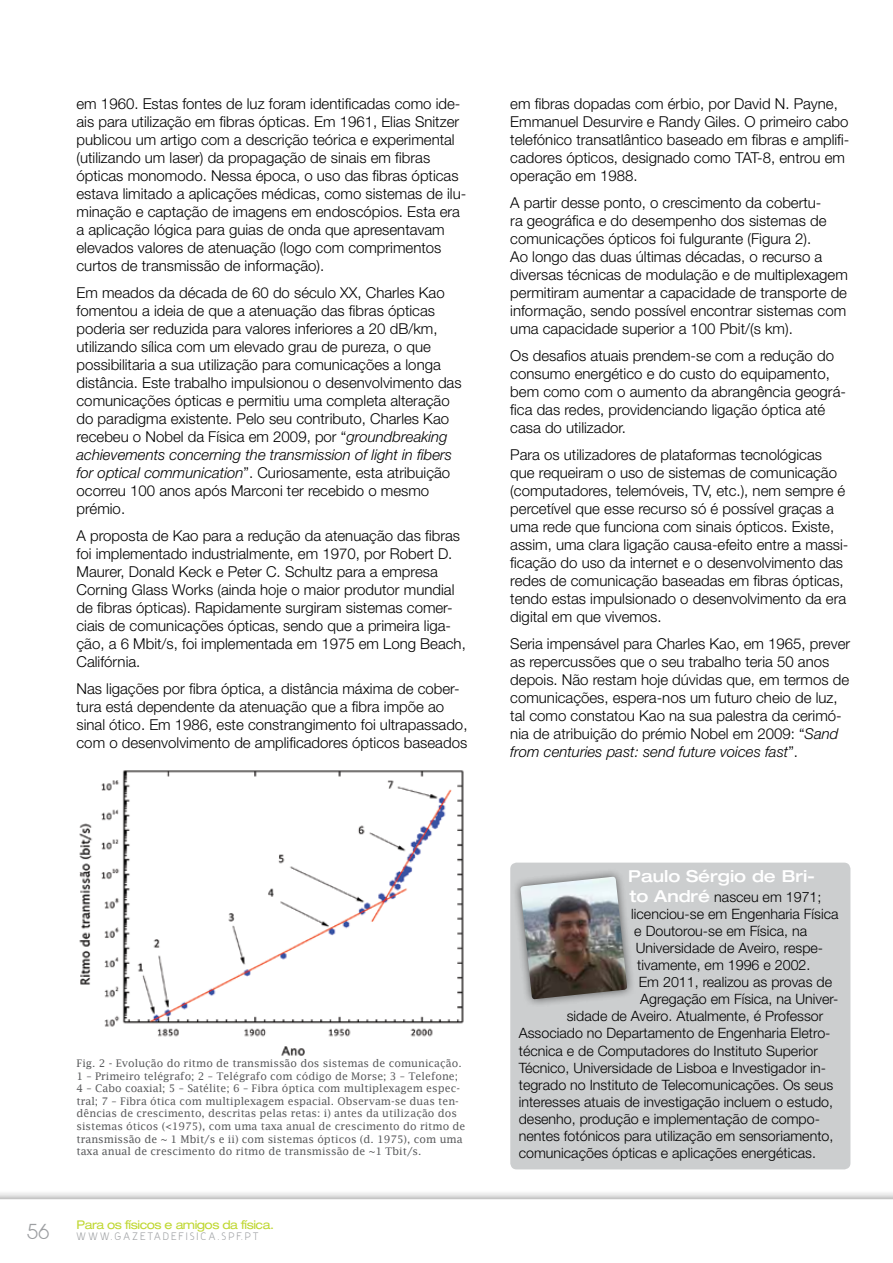
<style>
.page{position:relative;width:893px;height:1263px;background:#fff}
.page>*{position:absolute;margin:0;border:0;box-sizing:border-box;transform-origin:0 0}
.t1{font:18px "Y2 K Neophyte";color:#9d9fa2}
.t2{font:500 expanded 16.5px "Helvetica Neue LT Std";color:#fff}
.t3{font:300 15px/18px "Helvetica Neue LT Std";color:#000}
.t4{font:300 14.25px "Helvetica Neue LT Std";color:#000}
.t5{font:expanded 12px "Helvetica Neue LT Std";letter-spacing:-.04em;color:#bfd730}
.t6{font:10.5px/12.6px "Lucida Fax";color:#58595b}
.t7{font:9px "Y2 K Neophyte";letter-spacing:.28em;color:#9d9fa2}
.s1{font-style:italic}
.s2{font-weight:500;font-stretch:expanded;font-size:16.5px;color:#fff}
</style>
<div class="page">
<div style="left:0;top:1190px;width:893px;height:73px;background:#000;opacity:.45"></div>
<svg style="left:0;top:1199px;width:893px;height:64px"></svg>
<img style="left:79px;top:770px;width:385px;height:286px">
<div style="left:510px;top:863px;width:340px;height:306px;background:#cccecf;border-radius:6px"></div>
<div style="left:512px;top:868px;width:124px;height:140px;background:#000;opacity:.6"></div>
<img style="left:520px;top:877px;width:107px;height:122px">
<p class="t3" style="left:77px;top:94px;width:391px">em 1960. Estas fontes de luz foram identificadas como ide&shy;ais para utilização em fibras ópticas. Em 1961, Elias Snitzer publicou um artigo com a descrição teórica e experimental (utilizando um laser) da propagação de sinais em fibras ópticas monomodo. Nessa época, o uso das fibras ópticas estava limitado a aplicações médicas, como sistemas de ilu&shy;minação e captação de imagens em endoscópios. Esta era a aplicação lógica para guias de onda que apresentavam elevados valores de atenuação (logo com comprimentos curtos de transmissão de informação).</p>
<p class="t3" style="left:77px;top:283px;width:387px">Em meados da década de 60 do século XX, Charles Kao fomentou a ideia de que a atenuação das fibras ópticas poderia ser reduzida para valores inferiores a 20 dB/km, utilizando sílica com um elevado grau de pureza, o que possibilitaria a sua utilização para comunicações a longa distância. Este trabalho impulsionou o desenvolvimento das comunicações ópticas e permitiu uma completa alteração do paradigma existente. Pelo seu contributo, Charles Kao recebeu o Nobel da Física em 2009, por “<span class="s1">groundbreaking achievements concerning the transmission of light in fibers for optical communication</span>”. Curiosamente, esta atribuição ocorreu 100 anos após Marconi ter recebido o mesmo prémio.</p>
<p class="t3" style="left:77px;top:526px;width:391px">A proposta de Kao para a redução da atenuação das fibras foi implementado industrialmente, em 1970, por Robert D.<br>Maurer, Donald Keck e Peter C. Schultz para a empresa Corning Glass Works (ainda hoje o maior produtor mundial de fibras ópticas). Rapidamente surgiram sistemas comer&shy;ciais de comunicações ópticas, sendo que a primeira liga&shy;ção, a 6 Mbit/s, foi implementada em 1975 em Long Beach, Califórnia.</p>
<p class="t3" style="left:77px;top:679px;width:392px">Nas ligações por fibra óptica, a distância máxima de cober&shy;tura está dependente da atenuação que a fibra impõe ao sinal ótico. Em 1986, este constrangimento foi ultrapassado, com o desenvolvimento de amplificadores ópticos baseados</p>
<p class="t3" style="left:510px;top:94px;width:341px">em fibras dopadas com érbio, por David N. Payne, Emmanuel Desurvire e Randy Giles. O primeiro cabo telefónico transatlântico baseado em fibras e amplifi&shy;cadores ópticos, designado como TAT-8, entrou em operação em 1988.</p>
<p class="t3" style="left:510px;top:193px;width:339px">A partir desse ponto, o crescimento da cobertu-<br>ra geográfica e do desempenho dos sistemas de comunicações ópticos foi fulgurante (Figura 2).<br>Ao longo das duas últimas décadas, o recurso a diversas técnicas de modulação e de multiplexagem permitiram aumentar a capacidade de transporte de informação, sendo possível encontrar sistemas com uma capacidade superior a 100 Pbit/(s km).</p>
<p class="t3" style="left:510px;top:346px;width:337px">Os desafios atuais prendem-se com a redução do consumo energético e do custo do equipamento, bem como com o aumento da abrangência geográ&shy;fica das redes, providenciando ligação óptica até casa do utilizador.</p>
<p class="t3" style="left:510px;top:445px;width:340px">Para os utilizadores de plataformas tecnológicas que requeiram o uso de sistemas de comunicação (computadores, telemóveis, TV, etc.), nem sempre é percetível que esse recurso só é possível graças a uma rede que funciona com sinais ópticos. Existe, assim, uma clara ligação causa-efeito entre a massi&shy;ficação do uso da internet e o desenvolvimento das redes de comunicação baseadas em fibras ópticas, tendo estas impulsionado o desenvolvimento da era digital em que vivemos.</p>
<p class="t3" style="left:510px;top:634px;width:341px">Seria impensável para Charles Kao, em 1965, prever as repercussões que o seu trabalho teria 50 anos depois. Não restam hoje dúvidas que, em termos de comunicações, espera-nos um futuro cheio de luz, tal como constatou Kao na sua palestra da cerimó&shy;nia de atribuição do prémio Nobel em 2009: “<span class="s1">Sand from centuries past: send future voices fast</span>”.</p>
<p class="t6" style="left:77px;top:1057px;width:390px">Fig. 2 - Evolução do ritmo de transmissão dos sistemas de comunicação.<br>1 – Primeiro telégrafo; 2 – Telégrafo com código de Morse; 3 – Telefone; 4 – Cabo coaxial; 5 – Satélite; 6 – Fibra óptica com multiplexagem espec&shy;tral; 7 – Fibra ótica com multiplexagem espacial. Observam-se duas ten&shy;dências de crescimento, descritas pelas retas: i) antes da utilização dos sistemas óticos (&lt;1975), com uma taxa anual de crescimento do ritmo de transmissão de ~ 1 Mbit/s e ii) com sistemas ópticos (d. 1975), com uma taxa anual de crescimento do ritmo de transmissão de ~1 Tbit/s.</p>
<p class="t5" style="left:77px;top:1217px;width:199px">Para os físicos e amigos da física.</p>
<p class="t1" style="left:27px;top:1219px;width:24px">56</p>
<p class="t7" style="left:77px;top:1230px;width:183px">WWW.GAZETADEFISICA.SPF.PT</p>
<p class="t2" style="left:628px;top:866px;width:188px">Paulo Sérgio de Bri-</p>
<p class="t4" style="left:630px;top:888px;width:193px"><span class="s2">to André</span> nasceu em 1971;</p>
<p class="t4" style="left:631px;top:905px;width:209px">licenciou-se em Engenharia Física</p>
<p class="t4" style="left:634px;top:922px;width:174px">e Doutorou-se em Física, na</p>
<p class="t4" style="left:636px;top:939px;width:189px">Universidade de Aveiro, respe-</p>
<p class="t4" style="left:637px;top:956px;width:175px">tivamente, em 1996 e 2002.</p>
<p class="t4" style="left:639px;top:973px;width:195px">Em 2011, realizou as provas de</p>
<p class="t4" style="left:640px;top:990px;width:200px">Agregação em Física, na Univer-</p>
<p class="t4" style="left:567px;top:1007px;width:258px">sidade de Aveiro. Atualmente, é Professor</p>
<p class="t4" style="left:519px;top:1025px;width:313px">Associado no Departamento de Engenharia Eletro-</p>
<p class="t4" style="left:519px;top:1042px;width:301px">técnica e de Computadores do Instituto Superior</p>
<p class="t4" style="left:519px;top:1059px;width:309px">Técnico, Universidade de Lisboa e Investigador in-</p>
<p class="t4" style="left:519px;top:1076px;width:316px">tegrado no Instituto de Telecomunicações. Os seus</p>
<p class="t4" style="left:519px;top:1093px;width:316px">interesses atuais de investigação incluem o estudo,</p>
<p class="t4" style="left:519px;top:1110px;width:303px">desenho, produção e implementação de compo-</p>
<p class="t4" style="left:519px;top:1127px;width:316px">nentes fotónicos para utilização em sensoriamento,</p>
<p class="t4" style="left:519px;top:1144px;width:299px">comunicações ópticas e aplicações energéticas.</p>
</div>
